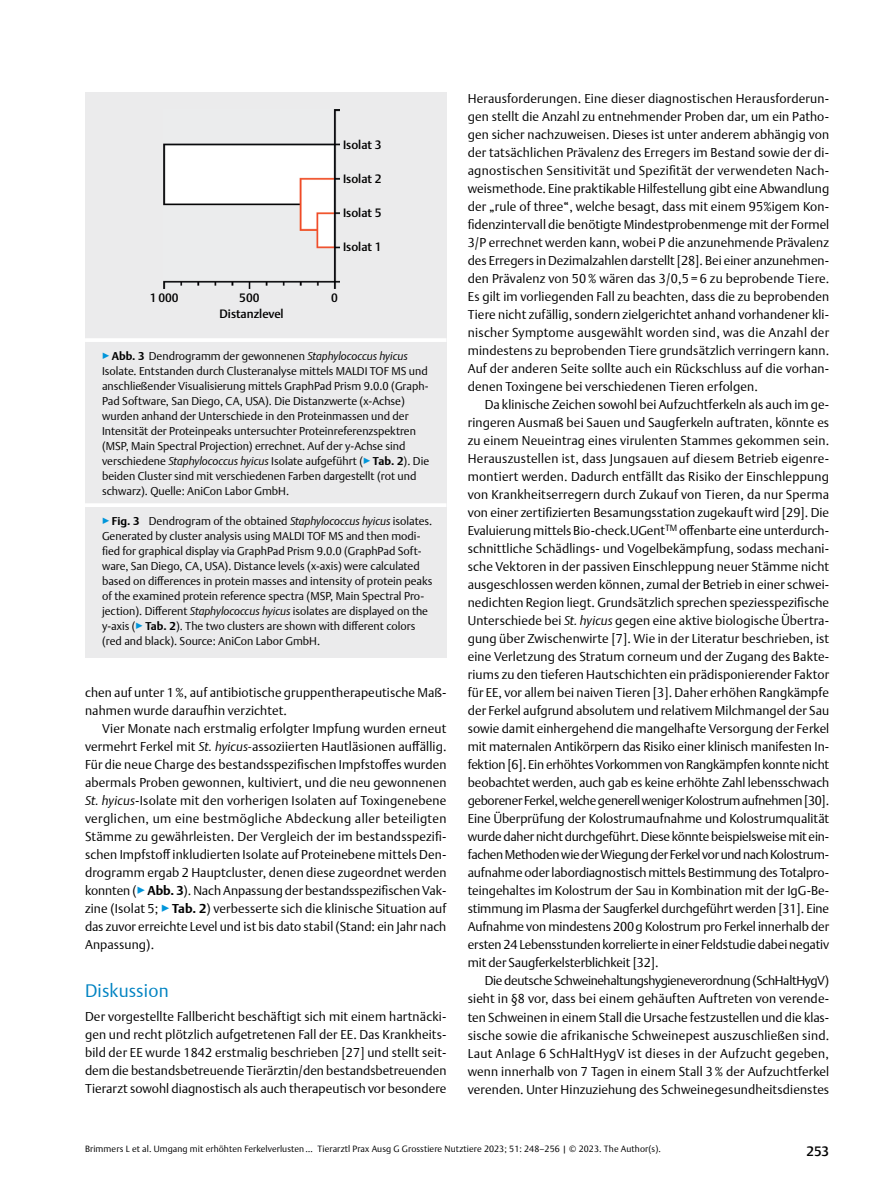
<style>
.page{position:relative;width:893px;height:1191px;background:#fff}
.page>*{position:absolute;margin:0;border:0;box-sizing:border-box;transform-origin:0 0}
.t1{font:300 18px "Thieme Argo 2011";letter-spacing:.01em;color:#0083c2}
.t2{font:500 13.5px "Thieme Argo 2011";color:#000}
.t3{font:300 12.75px/18px "Thieme Argo 2011";letter-spacing:.005em;color:#000;text-align:justify}
.t4{font:500 12px "Thieme Argo 2011";color:#000}
.t5{font:300 11.25px/15px "Thieme Argo 2011";color:#000}
.t6{font:300 9px "Thieme Argo 2011";letter-spacing:.01em;color:#000}
.s1{color:#0095da}
.s2{font-weight:700}
.s3{font-style:italic}
</style>
<div class="page">
<div style="left:85px;top:338px;width:361px;height:320px;background:#ebebec"></div>
<hr style="left:85px;top:338px;width:361px;height:4px;background:#fff">
<hr style="left:85px;top:503px;width:361px;height:4px;background:#fff">
<div style="left:85px;top:92px;width:361px;height:246px;background:#ebebec"></div>
<img style="left:163px;top:110px;width:177px;height:178px">
<p class="t4" style="left:343px;top:136px;width:40px">Isolat 3</p>
<p class="t4" style="left:343px;top:171px;width:40px">Isolat 2</p>
<p class="t4" style="left:343px;top:205px;width:40px">Isolat 5</p>
<p class="t4" style="left:343px;top:239px;width:40px">Isolat 1</p>
<p class="t4" style="left:150px;top:289px;width:30px">1 000</p>
<p class="t4" style="left:239px;top:289px;width:22px">500</p>
<p class="t4" style="left:331px;top:289px;width:8px">0</p>
<p class="t4" style="left:220px;top:306px;width:66px">Distanzlevel</p>
<p class="t5" style="left:102px;top:348px;width:329px"><span class="s1">▶</span><span class="s2">Abb. 3</span> Dendrogramm der gewonnenen <span class="s3">Staphylococcus hyicus </span>Isolate. Entstanden durch Clusteranalyse mittels MALDI TOF MS und anschließender Visualisierung mittels GraphPad Prism 9.0.0 (Graph-Pad Software, San Diego, CA, USA). Die Distanzwerte (x-Achse) wurden anhand der Unterschiede in den Proteinmassen und der Intensität der Proteinpeaks untersuchter Proteinreferenzspektren (MSP, Main Spectral Projection) errechnet. Auf der y-Achse sind verschiedene <span class="s3">Staphylococcus hyicus</span> Isolate aufgeführt (<span class="s1">▶</span><span class="s2">Tab. 2</span>). Die beiden Cluster sind mit verschiedenen Farben dargestellt (rot und schwarz). Quelle: AniCon Labor GmbH.</p>
<p class="t5" style="left:102px;top:513px;width:332px"><span class="s1">▶</span><span class="s2">Fig. 3</span> Dendrogram of the obtained <span class="s3">Staphylococcus hyicus</span> isolates.<br>Generated by cluster analysis using MALDI TOF MS and then modi&shy;fied for graphical display via GraphPad Prism 9.0.0 (GraphPad Soft&shy;ware, San Diego, CA, USA). Distance levels (x-axis) were calculated based on differences in protein masses and intensity of protein peaks of the examined protein reference spectra (MSP, Main Spectral Pro&shy;jection). Different <span class="s3">Staphylococcus hyicus</span> isolates are displayed on the y-axis (<span class="s1">▶</span><span class="s2">Tab. 2</span>). The two clusters are shown with different colors (red and black). Source: AniCon Labor GmbH.</p>
<p class="t3" style="left:85px;top:683px;width:363px">chen auf unter 1%, auf antibiotische gruppentherapeutische Maß&shy;nahmen wurde daraufhin verzichtet.</p>
<p class="t3" style="left:85px;top:719px;width:363px;text-indent:17px">Vier Monate nach erstmalig erfolgter Impfung wurden erneut vermehrt Ferkel mit <span class="s3">St. hyicus-</span>assoziierten Hautläsionen auffällig.<br>Für die neue Charge des bestandsspezifischen Impfstoffes wurden abermals Proben gewonnen, kultiviert, und die neu gewonnenen <span class="s3">St. hyicus</span>-Isolate mit den vorherigen Isolaten auf Toxingenebene verglichen, um eine bestmögliche Abdeckung aller beteiligten Stämme zu gewährleisten. Der Vergleich der im bestandsspezifi&shy;schen Impfstoff inkludierten Isolate auf Proteinebene mittels Den&shy;drogramm ergab 2 Hauptcluster, denen diese zugeordnet werden konnten (<span class="s1">▶</span><span class="s2">Abb. 3</span>). Nach Anpassung der bestandsspezifischen Vak&shy;zine (Isolat 5; <span class="s1">▶</span><span class="s2">Tab. 2</span>) verbesserte sich die klinische Situation auf das zuvor erreichte Level und ist bis dato stabil (Stand: ein Jahr nach Anpassung).</p>
<h1 class="t1" style="left:85px;top:979px;width:85px">Diskussion</h1>
<p class="t3" style="left:85px;top:1007px;width:363px">Der vorgestellte Fallbericht beschäftigt sich mit einem hartnäcki&shy;gen und recht plötzlich aufgetretenen Fall der EE. Das Krankheits&shy;bild der EE wurde 1842 erstmalig beschrieben [27] und stellt seit&shy;dem die bestandsbetreuende Tierärztin/den bestandsbetreuenden Tierarzt sowohl diagnostisch als auch therapeutisch vor besondere</p>
<p class="t3" style="left:468px;top:89px;width:363px">Herausforderungen. Eine dieser diagnostischen Herausforderun&shy;gen stellt die Anzahl zu entnehmender Proben dar, um ein Patho&shy;gen sicher nachzuweisen. Dieses ist unter anderem abhängig von der tatsächlichen Prävalenz des Erregers im Bestand sowie der di&shy;agnostischen Sensitivität und Spezifität der verwendeten Nach&shy;weismethode. Eine praktikable Hilfestellung gibt eine Abwandlung der „rule of three“, welche besagt, dass mit einem 95%igem Kon&shy;fidenzintervall die benötigte Mindestprobenmenge mit der Formel 3/P errechnet werden kann, wobei P die anzunehmende Prävalenz des Erregers in Dezimalzahlen darstellt [28]. Bei einer anzunehmen&shy;den Prävalenz von 50% wären das 3/0,5 = 6 zu beprobende Tiere.<br>Es gilt im vorliegenden Fall zu beachten, dass die zu beprobenden Tiere nicht zufällig, sondern zielgerichtet anhand vorhandener kli&shy;nischer Symptome ausgewählt worden sind, was die Anzahl der mindestens zu beprobenden Tiere grundsätzlich verringern kann.<br>Auf der anderen Seite sollte auch ein Rückschluss auf die vorhan&shy;denen Toxingene bei verschiedenen Tieren erfolgen.</p>
<p class="t3" style="left:468px;top:395px;width:363px;text-indent:17px">Da klinische Zeichen sowohl bei Aufzuchtferkeln als auch im ge&shy;ringeren Ausmaß bei Sauen und Saugferkeln auftraten, könnte es zu einem Neueintrag eines virulenten Stammes gekommen sein.<br>Herauszustellen ist, dass Jungsauen auf diesem Betrieb eigenre&shy;montiert werden. Dadurch entfällt das Risiko der Einschleppung von Krankheitserregern durch Zukauf von Tieren, da nur Sperma von einer zertifizierten Besamungsstation zugekauft wird [29]. Die Evaluierung mittels Bio-check.UGent<sup>TM</sup> offenbarte eine unterdurch&shy;schnittliche Schädlings- und Vogelbekämpfung, sodass mechani&shy;sche Vektoren in der passiven Einschleppung neuer Stämme nicht ausgeschlossen werden können, zumal der Betrieb in einer schwei&shy;nedichten Region liegt. Grundsätzlich sprechen speziesspezifische Unterschiede bei <span class="s3">St. hyicus</span> gegen eine aktive biologische Übertra&shy;gung über Zwischenwirte [7]. Wie in der Literatur beschrieben, ist eine Verletzung des Stratum corneum und der Zugang des Bakte&shy;riums zu den tieferen Hautschichten ein prädisponierender Faktor für EE, vor allem bei naiven Tieren [3]. Daher erhöhen Rangkämpfe der Ferkel aufgrund absolutem und relativem Milchmangel der Sau sowie damit einhergehend die mangelhafte Versorgung der Ferkel mit maternalen Antikörpern das Risiko einer klinisch manifesten In&shy;fektion [6]. Ein erhöhtes Vorkommen von Rangkämpfen konnte nicht beobachtet werden, auch gab es keine erhöhte Zahl lebensschwach geborener Ferkel, welche generell weniger Kolostrum aufnehmen [30].<br>Eine Überprüfung der Kolostrumaufnahme und Kolostrumqualität wurde daher nicht durchgeführt. Diese könnte beispielsweise mit ein&shy;fachen Methoden wie der Wiegung der Ferkel vor und nach Kolostrum&shy;aufnahme oder labordiagnostisch mittels Bestimmung des Totalpro&shy;teingehaltes im Kolostrum der Sau in Kombination mit der IgG-Be&shy;stimmung im Plasma der Saugferkel durchgeführt werden [31]. Eine Aufnahme von mindestens 200g Kolostrum pro Ferkel innerhalb der ersten 24 Lebensstunden korrelierte in einer Feldstudie dabei negativ mit der Saugferkelsterblichkeit [32].</p>
<p class="t3" style="left:468px;top:971px;width:363px;text-indent:17px">Die deutsche Schweinehaltungshygieneverordnung (SchHaltHygV) sieht in §8 vor, dass bei einem gehäuften Auftreten von verende&shy;ten Schweinen in einem Stall die Ursache festzustellen und die klas&shy;sische sowie die afrikanische Schweinepest auszuschließen sind.<br>Laut Anlage 6 SchHaltHygV ist dieses in der Aufzucht gegeben, wenn innerhalb von 7 Tagen in einem Stall 3% der Aufzuchtferkel verenden. Unter Hinzuziehung des Schweinegesundheitsdienstes</p>
<p class="t6" style="left:85px;top:1143px;width:577px">Brimmers L et al. Umgang mit erhöhten Ferkelverlusten … Tierarztl Prax Ausg G Grosstiere Nutztiere 2023; 51: 248–256 | © 2023. The Author(s).</p>
<p class="t2" style="left:806px;top:1142px;width:24px">253</p>
</div>
